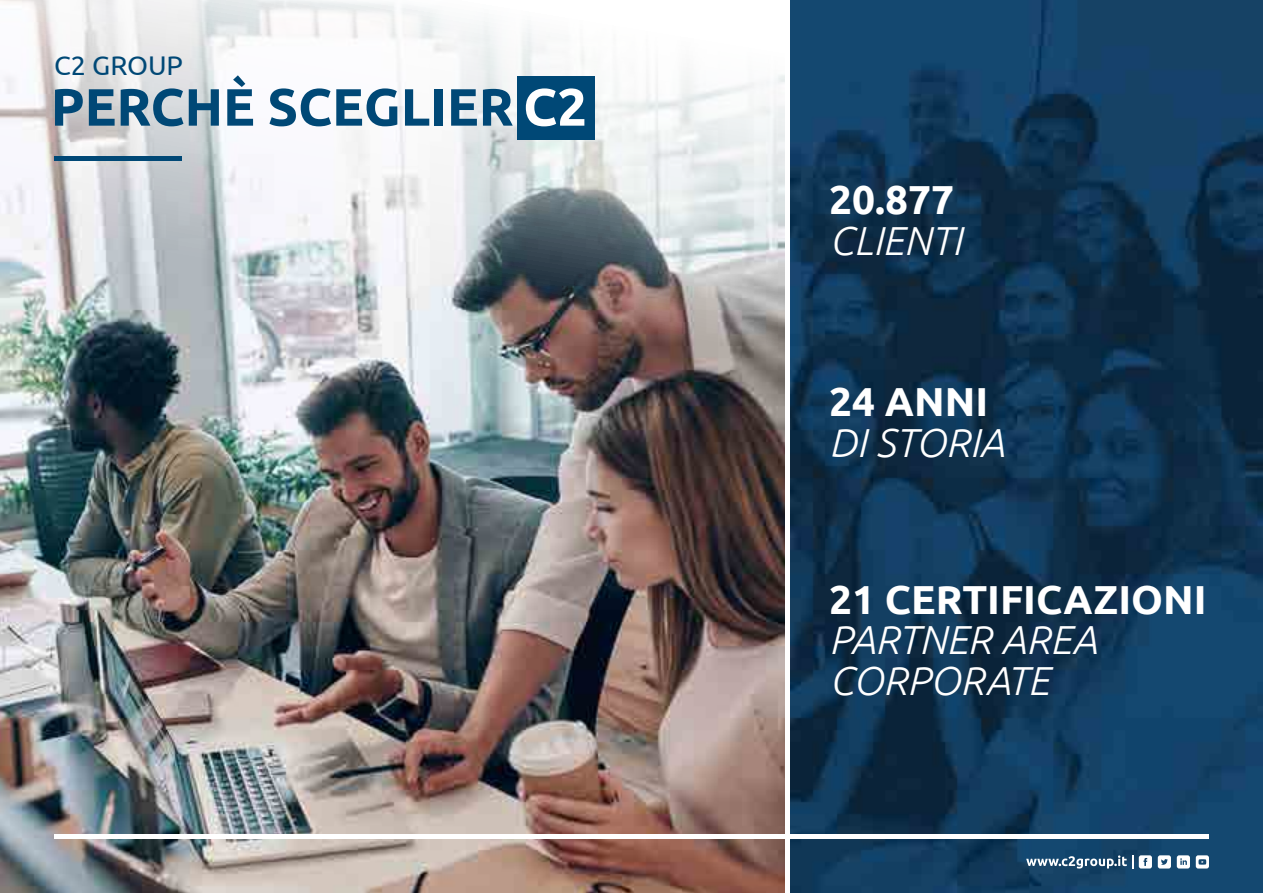
<style>
.page{position:relative;width:1263px;height:893px;background:#fff}
.page>*{position:absolute;margin:0;border:0;box-sizing:border-box;transform-origin:0 0}
.t1{font:700 52.5px "Ubuntu";color:#004876}
.t2{font:italic 300 40.5px/40.5px "Ubuntu";color:#fff}
.t3{font:700 40.5px "Ubuntu";color:#fff}
.t4{font:27px "Ubuntu";color:#004876}
.s1{color:#fff}
</style>
<div class="page">
<img style="left:0;top:0;width:784px;height:893px">
<img style="left:791px;top:0;width:472px;height:893px">
<hr style="left:54px;top:156px;width:128px;height:4px;background:#004876">
<hr style="left:54px;top:835px;width:1155px;height:4px;background:#fff">
<svg style="left:1026px;top:855px;width:107px;height:13px"></svg>
<svg style="left:1158px;top:855px;width:13px;height:13px"></svg>
<svg style="left:1139px;top:855px;width:13px;height:13px"></svg>
<svg style="left:1177px;top:855px;width:13px;height:13px"></svg>
<svg style="left:1196px;top:855px;width:13px;height:13px"></svg>
<div style="left:517px;top:76px;width:78px;height:63px;background:#004876"></div>
<p class="t4" style="left:54px;top:49px;width:131px">C2 GROUP</p>
<p class="t1" style="left:51px;top:75px;width:538px">PERCHÈ SCEGLIER <span class="s1">C2</span></p>
<p class="t3" style="left:829px;top:175px;width:126px">20.877</p>
<p class="t2" style="left:829px;top:219px;width:134px">CLIENTI</p>
<p class="t3" style="left:829px;top:377px;width:160px">24 ANNI</p>
<p class="t2" style="left:829px;top:421px;width:176px">DI STORIA</p>
<p class="t3" style="left:829px;top:575px;width:379px">21 CERTIFICAZIONI</p>
<p class="t2" style="left:829px;top:618px;width:269px">PARTNER AREA<br>CORPORATE</p>
</div>
